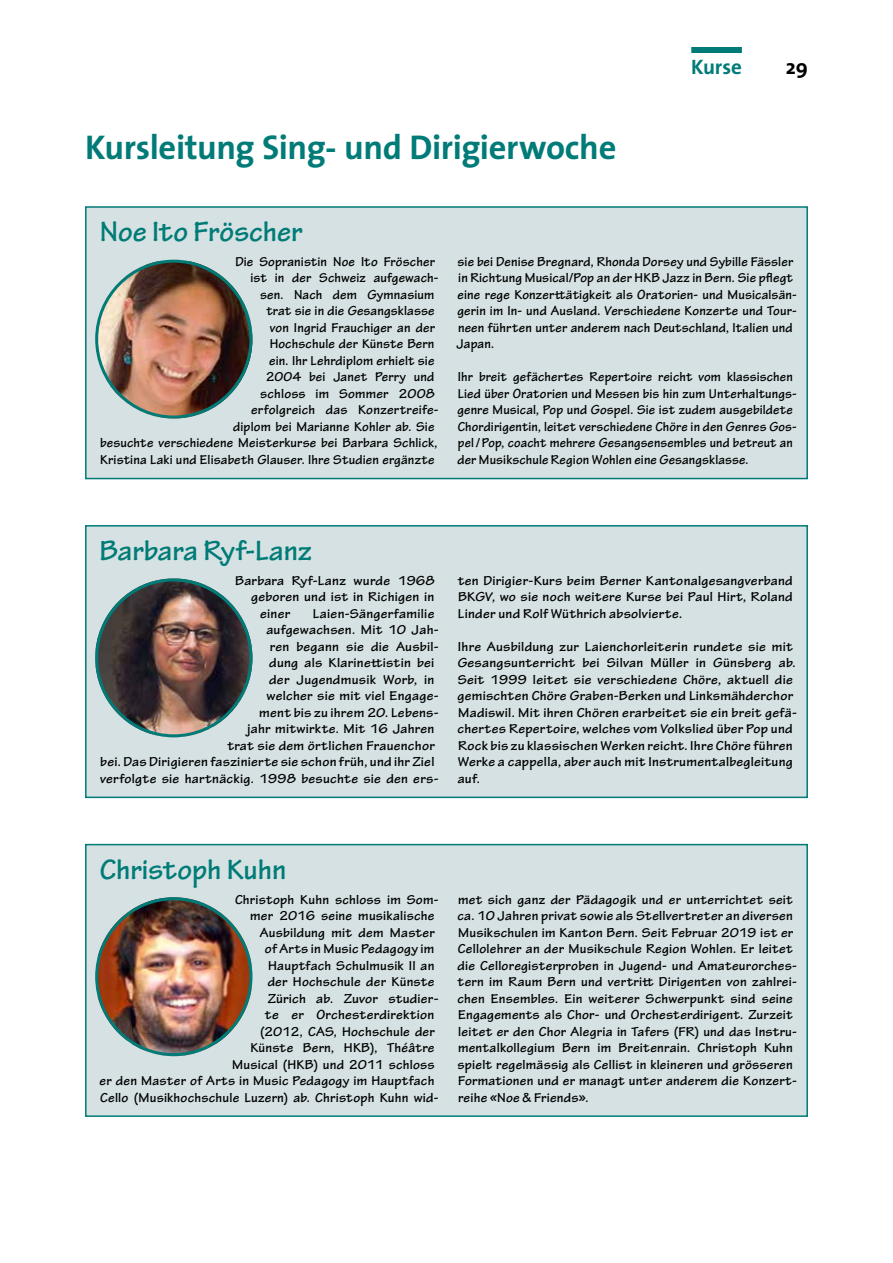
<style>
.page{position:relative;width:893px;height:1263px;background:#fff}
.page>*{position:absolute;margin:0;border:0;box-sizing:border-box;transform-origin:0 0}
.t1{font:700 34.5px "The Sans";letter-spacing:-.015em;color:#007b77}
.t2{font:700 30px "Tekton Pro";color:#007b77}
.t3{font:700 21px "The Sans";letter-spacing:-.01em;color:#007b77}
.t4{font:700 21px "The Sans";color:#000}
.t5{font:700 13.8px/16.5px "Tekton Pro";letter-spacing:.015em;color:#000}
.t6{font:700 13.8px/16.5px "Tekton Pro";letter-spacing:.015em;color:#000;text-align:justify;scale:1.04 1}
</style>
<div class="page">
<div style="left:691px;top:47px;width:51px;height:6px;background:#007b77"></div>
<div style="left:86px;top:526px;width:721px;height:271px;background:#d5e1e2"></div>
<div style="left:85px;top:525px;width:723px;height:273px;border:2px solid #007b77"></div>
<img style="left:96px;top:580px;width:156px;height:157px">
<div style="left:95px;top:578px;width:157px;height:159px;border:3px solid #007b77;border-radius:50%"></div>
<div style="left:86px;top:207px;width:721px;height:271px;background:#d5e1e2"></div>
<div style="left:85px;top:206px;width:723px;height:273px;border:2px solid #007b77"></div>
<img style="left:95px;top:261px;width:157px;height:156px">
<div style="left:95px;top:260px;width:157px;height:159px;border:3px solid #007b77;border-radius:50%"></div>
<div style="left:86px;top:844px;width:721px;height:272px;background:#d5e1e2"></div>
<div style="left:85px;top:844px;width:723px;height:273px;border:2px solid #007b77"></div>
<img style="left:98px;top:897px;width:153px;height:159px">
<div style="left:95px;top:897px;width:157px;height:159px;border:3px solid #007b77;border-radius:50%"></div>
<h1 class="t1" style="left:85px;top:119px;width:533px">Kursleitung Sing- und Dirigierwoche</h1>
<h3 class="t3" style="left:691px;top:50px;width:52px">Kurse</h3>
<h3 class="t4" style="left:786px;top:50px;width:24px">29</h3>
<h2 class="t2" style="left:100px;top:214px;width:204px">Noe Ito Fröscher</h2>
<p class="t5" style="left:235px;top:254px;width:201px">Die Sopranistin Noe Ito Fröscher</p>
<p class="t5" style="left:250px;top:270px;width:190px">ist in der Schweiz aufgewach-</p>
<p class="t5" style="left:260px;top:287px;width:176px">sen. Nach dem Gymnasium</p>
<p class="t5" style="left:266px;top:303px;width:170px">trat sie in die Gesangsklasse</p>
<p class="t5" style="left:270px;top:320px;width:167px">von Ingrid Frauchiger an der</p>
<p class="t5" style="left:270px;top:336px;width:166px">Hochschule der Künste Bern</p>
<p class="t5" style="left:269px;top:353px;width:167px">ein. Ihr Lehrdiplom erhielt sie</p>
<p class="t5" style="left:266px;top:369px;width:170px">2004 bei Janet Perry und</p>
<p class="t5" style="left:260px;top:386px;width:176px">schloss im Sommer 2008</p>
<p class="t5" style="left:251px;top:402px;width:189px">erfolgreich das Konzertreife-</p>
<p class="t5" style="left:233px;top:419px;width:203px">diplom bei Marianne Kohler ab. Sie</p>
<p class="t5" style="left:100px;top:435px;width:339px">besuchte verschiedene Meisterkurse bei Barbara Schlick,</p>
<p class="t5" style="left:100px;top:452px;width:336px">Kristina Laki und Elisabeth Glauser. Ihre Studien ergänzte</p>
<p class="t5" style="left:457px;top:254px;width:342px">sie bei Denise Bregnard, Rhonda Dorsey und Sybille Fässler in Richtung Musical/Pop an der HKB Jazz in Bern. Sie pflegt eine rege Konzerttätigkeit als Oratorien- und Musicalsän&shy;gerin im In- und Ausland. Verschiedene Konzerte und Tour&shy;neen führten unter anderem nach Deutschland, Italien und Japan.</p>
<p class="t5" style="left:457px;top:369px;width:341px">Ihr breit gefächertes Repertoire reicht vom klassischen Lied über Oratorien und Messen bis hin zum Unterhaltungs&shy;genre Musical, Pop und Gospel. Sie ist zudem ausgebildete Chordirigentin, leitet verschiedene Chöre in den Genres Gos&shy;pel/Pop, coacht mehrere Gesangsensembles und betreut an der Musikschule Region Wohlen eine Gesangsklasse.</p>
<h2 class="t2" style="left:100px;top:533px;width:214px">Barbara Ryf-Lanz</h2>
<p class="t6" style="left:235px;top:572px;width:194px">Barbara Ryf-Lanz wurde 1968</p>
<p class="t6" style="left:251px;top:589px;width:178px">geboren und ist in Richigen in</p>
<p class="t6" style="left:260px;top:605px;width:30px">einer</p>
<p class="t6" style="left:313px;top:605px;width:118px">Laien-Sängerfamilie</p>
<p class="t6" style="left:266px;top:622px;width:167px">aufgewachsen. Mit 10 Jah-</p>
<p class="t6" style="left:270px;top:638px;width:164px">ren begann sie die Ausbil-</p>
<p class="t6" style="left:269px;top:655px;width:160px">dung als Klarinettistin bei</p>
<p class="t6" style="left:269px;top:671px;width:160px">der Jugendmusik Worb, in</p>
<p class="t6" style="left:267px;top:688px;width:167px">welcher sie mit viel Engage-</p>
<p class="t6" style="left:259px;top:704px;width:174px">ment bis zu ihrem 20. Lebens-</p>
<p class="t6" style="left:247px;top:721px;width:182px">jahr mitwirkte. Mit 16 Jahren</p>
<p class="t6" style="left:227px;top:737px;width:201px">trat sie dem örtlichen Frauenchor</p>
<p class="t6" style="left:100px;top:754px;width:323px">bei. Das Dirigieren faszinierte sie schon früh, und ihr Ziel</p>
<p class="t6" style="left:100px;top:770px;width:327px">verfolgte sie hartnäckig. 1998 besuchte sie den ers-</p>
<p class="t6" style="left:458px;top:572px;width:324px">ten Dirigier-Kurs beim Berner Kantonalgesangverband BKGV, wo sie noch weitere Kurse bei Paul Hirt, Roland Linder und Rolf Wüthrich absolvierte.</p>
<p class="t6" style="left:457px;top:638px;width:328px;text-align:left">Ihre Ausbildung zur Laienchorleiterin rundete sie mit Gesangsunterricht bei Silvan Müller in Günsberg ab.<br>Seit 1999 leitet sie verschiedene Chöre, aktuell die gemischten Chöre Graben-Berken und Linksmähderchor Madiswil. Mit ihren Chören erarbeitet sie ein breit gefä&shy;chertes Repertoire, welches vom Volkslied über Pop und Rock bis zu klassischen Werken reicht. Ihre Chöre führen Werke a cappella, aber auch mit Instrumentalbegleitung auf.</p>
<h2 class="t2" style="left:100px;top:851px;width:188px">Christoph Kuhn</h2>
<p class="t5" style="left:235px;top:891px;width:205px">Christoph Kuhn schloss im Som-</p>
<p class="t5" style="left:250px;top:908px;width:186px">mer 2016 seine musikalische</p>
<p class="t5" style="left:260px;top:924px;width:177px">Ausbildung mit dem Master</p>
<p class="t5" style="left:265px;top:941px;width:171px">of Arts in Music Pedagogy im</p>
<p class="t5" style="left:268px;top:957px;width:168px">Hauptfach Schulmusik II an</p>
<p class="t5" style="left:268px;top:974px;width:168px">der Hochschule der Künste</p>
<p class="t6" style="left:268px;top:990px;width:166px">Zürich ab. Zuvor studier-</p>
<p class="t6" style="left:265px;top:1007px;width:165px">te er Orchesterdirektion</p>
<p class="t5" style="left:260px;top:1023px;width:176px">(2012, CAS, Hochschule der</p>
<p class="t5" style="left:250px;top:1040px;width:186px">Künste Bern, HKB), Théâtre</p>
<p class="t5" style="left:232px;top:1056px;width:204px">Musical (HKB) und 2011 schloss</p>
<p class="t5" style="left:100px;top:1073px;width:336px">er den Master of Arts in Music Pedagogy im Hauptfach</p>
<p class="t5" style="left:100px;top:1089px;width:340px">Cello (Musikhochschule Luzern) ab. Christoph Kuhn wid-</p>
<p class="t5" style="left:457px;top:891px;width:341px">met sich ganz der Pädagogik und er unterrichtet seit ca. 10 Jahren privat sowie als Stellvertreter an diversen Musikschulen im Kanton Bern. Seit Februar 2019 ist er Cellolehrer an der Musikschule Region Wohlen. Er leitet die Celloregisterproben in Jugend- und Amateurorches&shy;tern im Raum Bern und vertritt Dirigenten von zahlrei&shy;chen Ensembles. Ein weiterer Schwerpunkt sind seine Engagements als Chor- und Orchesterdirigent. Zurzeit leitet er den Chor Alegria in Tafers (FR) und das Instru&shy;mentalkollegium Bern im Breitenrain. Christoph Kuhn spielt regelmässig als Cellist in kleineren und grösseren Formationen und er managt unter anderem die Konzert&shy;reihe «Noe &amp; Friends».</p>
</div>
